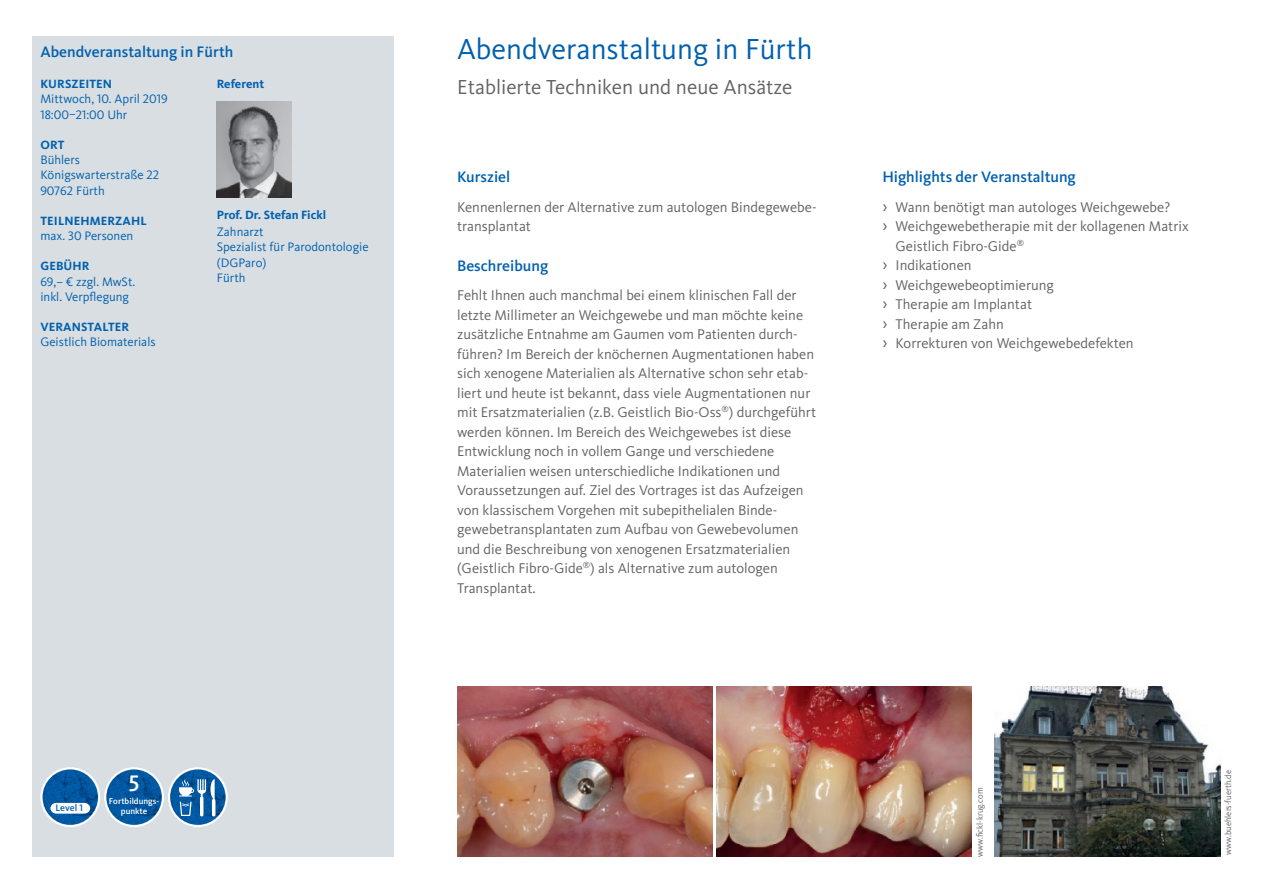
<style>
.page{position:relative;width:1263px;height:893px;background:#fff}
.page>*{position:absolute;margin:0;border:0;box-sizing:border-box;transform-origin:0 0}
.t1{font:30px "Kievit Pro";color:#0160ae}
.t2{font:500 23.25px "Kievit Pro";color:#fff}
.t3{font:21px "Kievit Pro";color:#636366}
.t4{font:500 15.75px "Kievit Pro";color:#0160ae}
.t5{font:14.7px/19.5px "Kievit Pro";color:#636366}
.t6{font:12.75px/15.3px "Kievit Pro";color:#0160ae}
.t7{font:700 12.3px "Kievit Pro";letter-spacing:.01em;color:#0160ae}
.t8{font:500 9.75px "Kievit OT";letter-spacing:-.005em;color:#0160ae}
.t9{font:9px "Kievit Pro";color:#636366;scale:.95 1}
.t10{font:500 8.85px/10.5px "Kievit OT";color:#fff;text-align:center}
.s1{font-size:17.55px}
</style>
<div class="page">
<div style="left:32px;top:36px;width:361px;height:821px;background:#d8dee2"></div>
<img style="left:217px;top:102px;width:75px;height:96px">
<img style="left:716px;top:687px;width:256px;height:170px">
<img style="left:457px;top:687px;width:255px;height:170px">
<img style="left:43px;top:769px;width:55px;height:56px;border-radius:28px">
<svg style="left:51px;top:803px;width:39px;height:10px"></svg>
<div style="left:40px;top:767px;width:60px;height:60px;border:2px solid #fff;border-radius:50%"></div>
<img style="left:106px;top:769px;width:56px;height:56px;border-radius:28px">
<div style="left:104px;top:767px;width:60px;height:60px;border:2px solid #fff;border-radius:50%"></div>
<img style="left:170px;top:769px;width:56px;height:56px;border-radius:28px">
<svg style="left:179px;top:779px;width:36px;height:37px"></svg>
<div style="left:168px;top:767px;width:60px;height:60px;border:2px solid #fff;border-radius:50%"></div>
<img style="left:994px;top:687px;width:226px;height:170px">
<p class="t4" style="left:40px;top:42px;width:195px">Abendveranstaltung in Fürth</p>
<p class="t7" style="left:217px;top:77px;width:49px">Referent</p>
<p class="t7" style="left:40px;top:77px;width:73px">KURSZEITEN</p>
<p class="t6" style="left:40px;top:91px;width:129px">Mittwoch, 10. April 2019<br>18:00–21:00 Uhr</p>
<p class="t7" style="left:40px;top:137px;width:25px">ORT</p>
<p class="t6" style="left:40px;top:152px;width:120px">Bühlers<br>Königswarterstraße 22<br>90762 Fürth</p>
<p class="t7" style="left:40px;top:213px;width:108px">TEILNEHMERZAHL</p>
<p class="t6" style="left:40px;top:228px;width:94px">max. 30 Personen</p>
<p class="t7" style="left:40px;top:259px;width:51px">GEBÜHR</p>
<p class="t6" style="left:40px;top:274px;width:96px">69,– € zzgl. MwSt. inkl. Verpflegung</p>
<p class="t7" style="left:40px;top:320px;width:90px">VERANSTALTER</p>
<p class="t6" style="left:40px;top:334px;width:117px">Geistlich Biomaterials</p>
<p class="t7" style="left:217px;top:207px;width:111px">Prof. Dr. Stefan Fickl</p>
<p class="t6" style="left:217px;top:224px;width:153px">Zahnarzt<br>Spezialist für Parodontologie (DGParo)<br>Fürth</p>
<h1 class="t1" style="left:457px;top:31px;width:357px">Abendveranstaltung in Fürth</h1>
<h3 class="t3" style="left:457px;top:74px;width:337px">Etablierte Techniken und neue Ansätze</h3>
<p class="t4" style="left:457px;top:167px;width:55px">Kursziel</p>
<p class="t5" style="left:457px;top:197px;width:361px">Kennenlernen der Alternative zum autologen Bindegewebe&shy;transplantat</p>
<p class="t4" style="left:457px;top:256px;width:93px">Beschreibung</p>
<p class="t5" style="left:457px;top:285px;width:361px">Fehlt Ihnen auch manchmal bei einem klinischen Fall der letzte Millimeter an Weichgewebe und man möchte keine zusätzliche Entnahme am Gaumen vom Patienten durch&shy;führen? Im Bereich der knöchernen Augmentationen haben sich xenogene Materialien als Alternative schon sehr etab&shy;liert und heute ist bekannt, dass viele Augmentationen nur mit Ersatzmaterialien (z.B. Geistlich Bio-Oss<sup>®</sup>) durchgeführt werden können. Im Bereich des Weichgewebes ist diese Entwicklung noch in vollem Gange und verschiedene Materialien weisen unterschiedliche Indikationen und Voraussetzungen auf. Ziel des Vortrages ist das Aufzeigen von klassischem Vorgehen mit subepithelialen Binde&shy;gewebetransplantaten zum Aufbau von Gewebevolumen und die Beschreibung von xenogenen Ersatzmaterialien (Geistlich Fibro-Gide<sup>®</sup>) als Alternative zum autologen Transplantat.</p>
<p class="t4" style="left:882px;top:167px;width:195px">Highlights der Veranstaltung</p>
<p class="t5" style="left:882px;top:197px;width:289px"><span class="s1">›</span> Wann benötigt man autologes Weichgewebe?</p>
<p class="t5" style="left:882px;top:216px;width:308px"><span class="s1">›</span> Weichgewebetherapie mit der kollagenen Matrix</p>
<p class="t5" style="left:895px;top:236px;width:130px">Geistlich Fibro-Gide<sup>®</sup></p>
<p class="t5" style="left:882px;top:255px;width:91px"><span class="s1">›</span> Indikationen</p>
<p class="t5" style="left:882px;top:275px;width:173px"><span class="s1">›</span> Weichgewebeoptimierung</p>
<p class="t5" style="left:882px;top:294px;width:151px"><span class="s1">›</span> Therapie am Implantat</p>
<p class="t5" style="left:882px;top:314px;width:123px"><span class="s1">›</span> Therapie am Zahn</p>
<p class="t5" style="left:882px;top:333px;width:253px"><span class="s1">›</span> Korrekturen von Weichgewebedefekten</p>
<h2 class="t2" style="left:129px;top:769px;width:12px">5</h2>
<p class="t9" style="left:1223px;top:855px;width:91px;rotate:-90deg">www.buehlers-fuerth.de</p>
<p class="t9" style="left:974px;top:857px;width:74px;rotate:-90deg">www.fickl-krug.com</p>
<p class="t8" style="left:56px;top:802px;width:29px">Level 1</p>
<p class="t10" style="left:109px;top:795px;width:52px">Fortbildungs&shy;punkte</p>
</div>
